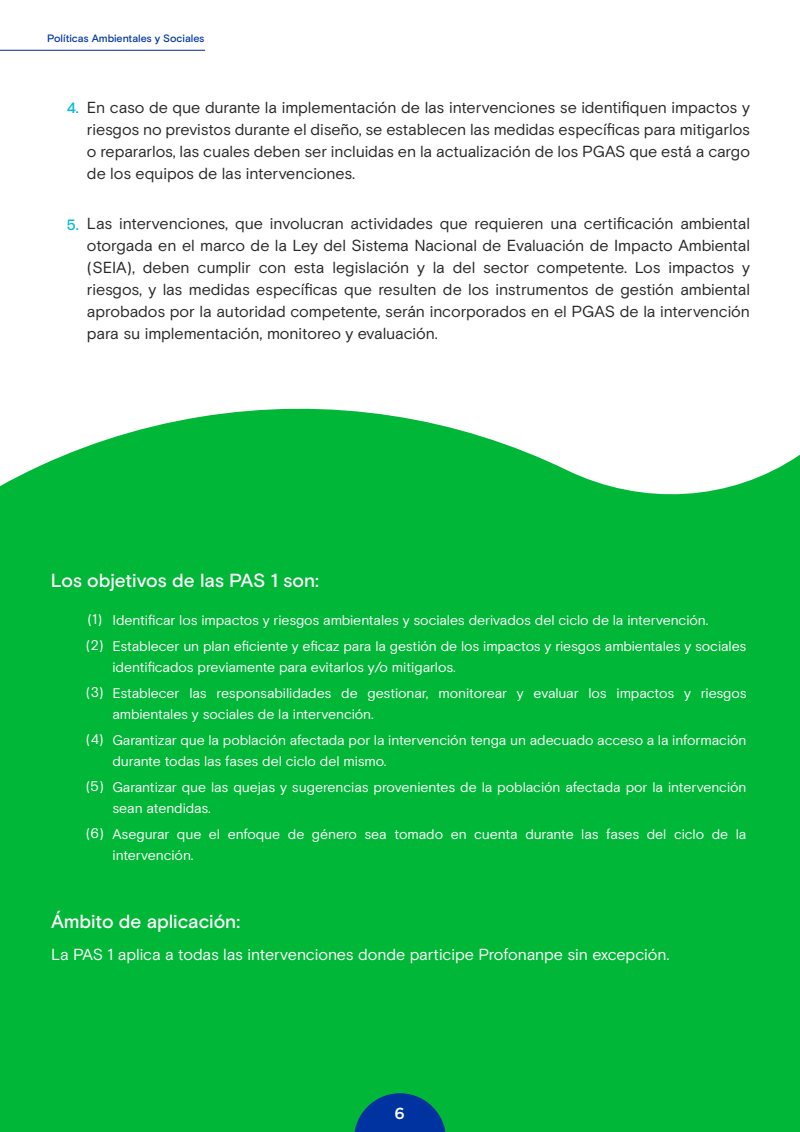
<style>
.page{position:relative;width:800px;height:1132px;background:#fff}
.page>*{position:absolute;margin:0;border:0;box-sizing:border-box;transform-origin:0 0}
.t1{font:500 19px "Basis Grotesque Pro";letter-spacing:-.005em;color:#fff}
.t2{font:16px/22px "Basis Grotesque Pro";letter-spacing:-.005em;color:#262626;text-align:justify}
.t3{font:16px "Basis Grotesque Pro";letter-spacing:-.01em;color:#fff}
.t4{font:500 16px "Gotham";color:#fff}
.t5{font:500 15px "Basis Grotesque Pro";color:#00bfd7}
.t6{font:14px/26px "Basis Grotesque Pro";letter-spacing:-.01em;color:#fff}
.t7{font:500 10.6px "Basis Grotesque Pro";letter-spacing:-.005em;color:#0036a0}
</style>
<div class="page">
<div style="left:0;top:408px;width:800px;height:724px;background:#00b737"></div>
<svg style="left:354px;top:1093px;width:92px;height:39px;background:#005584"></svg>
<hr style="left:0;top:50px;width:205px;height:1px;background:#00298c">
<p class="t7" style="left:47px;top:32px;width:159px">Políticas Ambientales y Sociales</p>
<p class="t5" style="left:67px;top:99px;width:14px">4.</p>
<p class="t5" style="left:67px;top:216px;width:13px">5.</p>
<p class="t2" style="left:87px;top:96px;width:665px">En caso de que durante la implementación de las intervenciones se identifiquen impactos y riesgos no previstos durante el diseño, se establecen las medidas específicas para mitigarlos o repararlos, las cuales deben ser incluidas en la actualización de los PGAS que está a cargo de los equipos de las intervenciones.</p>
<p class="t2" style="left:87px;top:212px;width:665px">Las intervenciones, que involucran actividades que requieren una certificación ambiental otorgada en el marco de la Ley del Sistema Nacional de Evaluación de Impacto Ambiental (SEIA), deben cumplir con esta legislación y la del sector competente. Los impactos y riesgos, y las medidas específicas que resulten de los instrumentos de gestión ambiental aprobados por la autoridad competente, serán incorporados en el PGAS de la intervención para su implementación, monitoreo y evaluación.</p>
<p class="t1" style="left:51px;top:569px;width:269px">Los objetivos de las PAS 1 son:</p>
<p class="t6" style="left:86px;top:606px;width:19px">(1) (2)</p>
<p class="t6" style="left:86px;top:679px;width:20px">(3)</p>
<p class="t6" style="left:86px;top:726px;width:20px">(4)</p>
<p class="t6" style="left:86px;top:773px;width:20px">(5)</p>
<p class="t6" style="left:86px;top:820px;width:20px">(6)</p>
<p class="t6" style="left:113px;top:607px;width:635px">Identificar los impactos y riesgos ambientales y sociales derivados del ciclo de la intervención.<br>Establecer un plan eficiente y eficaz para la gestión de los impactos y riesgos ambientales y sociales</p>
<p class="t6" style="left:113px;top:654px;width:636px">identificados previamente para evitarlos y/o mitigarlos.<br>Establecer las responsabilidades de gestionar, monitorear y evaluar los impactos y riesgos</p>
<p class="t6" style="left:113px;top:701px;width:636px">ambientales y sociales de la intervención.<br>Garantizar que la población afectada por la intervención tenga un adecuado acceso a la información</p>
<p class="t6" style="left:113px;top:748px;width:636px">durante todas las fases del ciclo del mismo.<br>Garantizar que las quejas y sugerencias provenientes de la población afectada por la intervención</p>
<p class="t6" style="left:113px;top:795px;width:636px">sean atendidas.<br>Asegurar que el enfoque de género sea tomado en cuenta durante las fases del ciclo de la</p>
<p class="t6" style="left:113px;top:842px;width:83px">intervención.</p>
<p class="t1" style="left:51px;top:910px;width:191px">Ámbito de aplicación:</p>
<p class="t3" style="left:51px;top:945px;width:620px">La PAS 1 aplica a todas las intervenciones donde participe Profonanpe sin excepción.</p>
<p class="t4" style="left:394px;top:1102px;width:12px">6</p>
</div>
